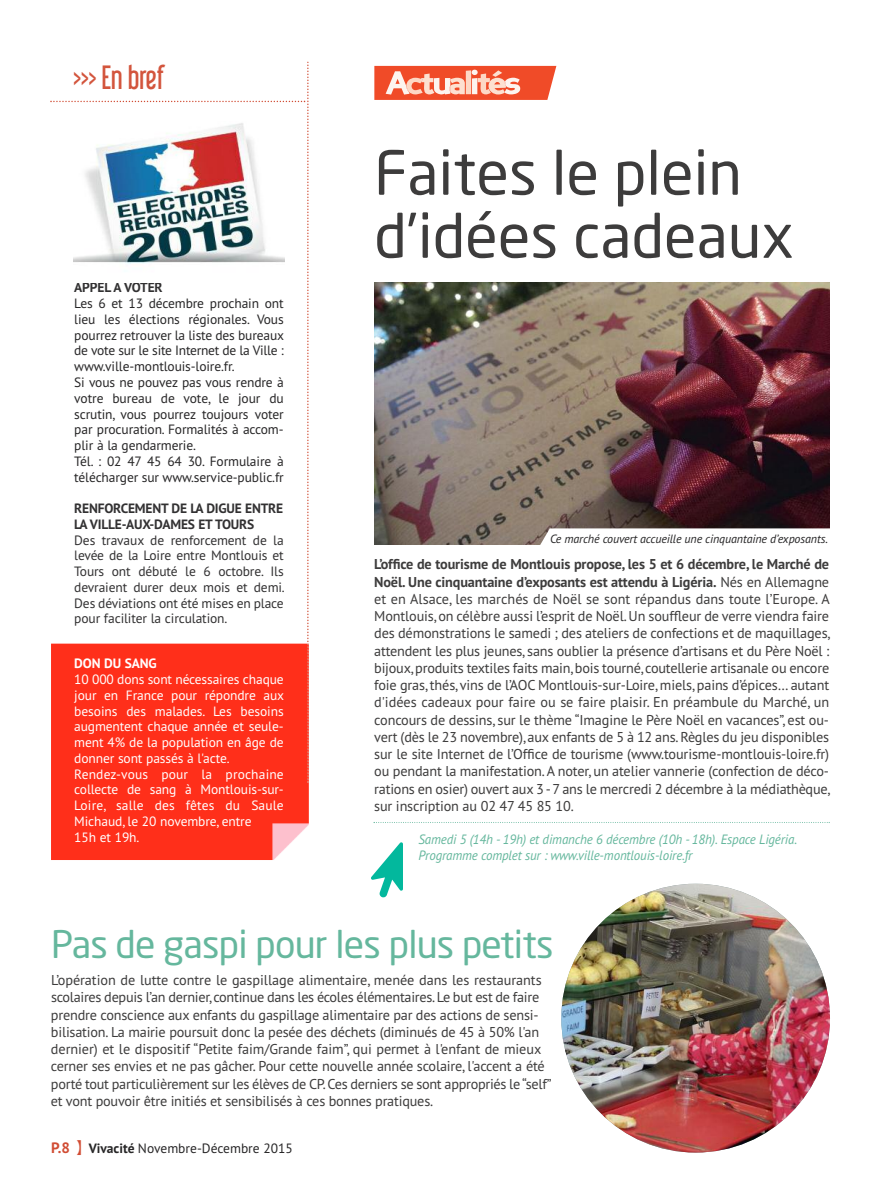
<style>
.page{position:relative;width:893px;height:1191px;background:#fff}
.page>*{position:absolute;margin:0;border:0;box-sizing:border-box;transform-origin:0 0}
.t1{font:60px/63px "Neo Sans Std";color:#3d3c3c}
.t2{font:37.5px "Neo Sans Std";letter-spacing:-.02em;color:#65b79d}
.t3{font:30px "Libel Suit";color:#d3553d}
.t4{font:14.25px/17.2px "PT Sans";letter-spacing:-.015em;color:#3d3c3c}
.t5{font:13.5px/15.8px "PT Sans";letter-spacing:-.01em;color:#272627}
.t6{font:13.5px/15.8px "PT Sans";letter-spacing:-.01em;color:#fff}
.t7{font:13.5px/15.8px "PT Sans";letter-spacing:-.01em;color:#323132;text-align:justify}
.t8{font:italic 13.5px/16.2px "PT Sans";letter-spacing:-.01em;color:#65b79d;scale:.96 1}
.t9{font:700 13.5px/15.8px "PT Sans";letter-spacing:-.015em;color:#323132}
.t10{font:700 13.5px "PT Sans";letter-spacing:-.01em;color:#fff}
.t11{font:italic 12px "PT Sans";letter-spacing:-.01em;color:#272627}
.s1{font-weight:700}
.s2{font-weight:700;font-size:15px;color:#d14c33}
.s3{font-family:"Li Hei Pro";font-size:15px;color:#d14c33}
</style>
<div class="page">
<img style="left:374px;top:283px;width:455px;height:262px">
<svg style="left:535px;top:528px;width:295px;height:17px"></svg>
<div style="left:550px;top:534px;width:288px;height:16px;background:#fff"></div>
<img style="left:561px;top:883px;width:269px;height:269px;border-radius:50%">
<svg style="left:374px;top:66px;width:182px;height:34px;background:#f37b5f"></svg>
<div style="left:51px;top:643px;width:258px;height:217px;background:#ff2f1a"></div>
<svg style="left:50px;top:62px;width:259px;height:580px"></svg>
<img style="left:307px;top:643px;width:2px;height:139px">
<svg style="left:374px;top:822px;width:456px;height:1px"></svg>
<svg style="left:371px;top:842px;width:32px;height:56px"></svg>
<div style="left:74px;top:114px;width:210px;height:168px;background:#fff"></div>
<img style="left:74px;top:123px;width:210px;height:141px">
<h3 class="t3" style="left:73px;top:59px;width:94px">&gt;&gt;&gt; En bref</h3>
<p class="t9" style="left:74px;top:279px;width:90px">APPEL A VOTER</p>
<p class="t5" style="left:74px;top:295px;width:211px">Les 6 et 13 décembre prochain ont lieu les élections régionales. Vous pourrez retrouver la liste des bureaux de vote sur le site Internet de la Ville : www.ville-montlouis-loire.fr.<br>Si vous ne pouvez pas vous rendre à votre bureau de vote, le jour du scrutin, vous pourrez toujours voter par procuration. Formalités à accom&shy;plir à la gendarmerie.<br>Tél. : 02 47 45 64 30. Formulaire à télécharger sur www.service-public.fr</p>
<p class="t9" style="left:74px;top:500px;width:210px">RENFORCEMENT DE LA DIGUE ENTRE<br>LA VILLE-AUX-DAMES ET TOURS</p>
<p class="t7" style="left:74px;top:531px;width:212px">Des travaux de renforcement de la levée de la Loire entre Montlouis et Tours ont débuté le 6 octobre. Ils devraient durer deux mois et demi.<br>Des déviations ont été mises en place pour faciliter la circulation.</p>
<p class="t10" style="left:74px;top:654px;width:84px">DON DU SANG</p>
<p class="t6" style="left:74px;top:671px;width:211px">10 000 dons sont nécessaires chaque jour en France pour répondre aux besoins des malades. Les besoins augmentent chaque année et seule&shy;ment 4% de la population en âge de donner sont passés à l'acte.<br>Rendez-vous pour la prochaine collecte de sang à Montlouis-sur-<br>Loire, salle des fêtes du Saule<br>Michaud, le 20 novembre, entre<br>15h et 19h.</p>
<h1 class="t1" style="left:374px;top:147px;width:421px">Faites le plein d’idées cadeaux</h1>
<p class="t11" style="left:550px;top:531px;width:279px">Ce marché couvert accueille une cinquantaine d’exposants.</p>
<p class="t4" style="left:374px;top:555px;width:458px;text-align:justify"><span class="s1">L’office de tourisme de Montlouis propose, les 5 et 6 décembre, le Marché de Noël. Une cinquantaine d’exposants est attendu à Ligéria.</span> Nés en Allemagne et en Alsace, les marchés de Noël se sont répandus dans toute l’Europe. A Montlouis,on célèbre aussi l’esprit de Noël.Un souffleur de verre viendra faire des démonstrations le samedi ; des ateliers de confections et de maquillages, attendent les plus jeunes, sans oublier la présence d’artisans et du Père Noël : bijoux,produits textiles faits main,bois tourné, coutellerie artisanale ou encore foie gras,thés, vins de l’AOC Montlouis-sur-Loire, miels, pains d’épices…autant d'idées cadeaux pour faire ou se faire plaisir. En préambule du Marché, un concours de dessins, sur le thème “Imagine le Père Noël en vacances”, est ou&shy;vert (dès le 23 novembre), aux enfants de 5 à 12 ans.Règles du jeu disponibles sur le site Internet de l’Office de tourisme (www.tourisme-montlouis-loire.fr) ou pendant la manifestation.A noter, un atelier vannerie (confection de déco&shy;rations en osier) ouvert aux 3-7 ans le mercredi 2 décembre à la médiathèque, sur inscription au 02 47 45 85 10.</p>
<p class="t8" style="left:418px;top:830px;width:396px">Samedi 5 (14h - 19h) et dimanche 6 décembre (10h - 18h). Espace Ligéria.<br>Programme complet sur : www.ville-montlouis-loire.fr</p>
<h2 class="t2" style="left:51px;top:930px;width:504px">Pas de gaspi pour les plus petits</h2>
<p class="t4" style="left:51px;top:971px;width:502px">L’opération de lutte contre le gaspillage alimentaire, menée dans les restaurants scolaires depuis l’an dernier, continue dans les écoles élémentaires.Le but est de faire prendre conscience aux enfants du gaspillage alimentaire par des actions de sensi&shy;bilisation. La mairie poursuit donc la pesée des déchets (diminués de 45 à 50% l'an dernier) et le dispositif “Petite faim/Grande faim”, qui permet à l'enfant de mieux cerner ses envies et ne pas gâcher. Pour cette nouvelle année scolaire, l'accent a été porté tout particulièrement sur les élèves de CP.Ces derniers se sont appropriés le“self” et vont pouvoir être initiés et sensibilisés à ces bonnes pratiques.</p>
<p class="t5" style="left:51px;top:1139px;width:243px"><span class="s2">P.8</span> <span class="s3">】</span><span class="s1">Vivacité</span> Novembre-Décembre 2015</p>
</div>
